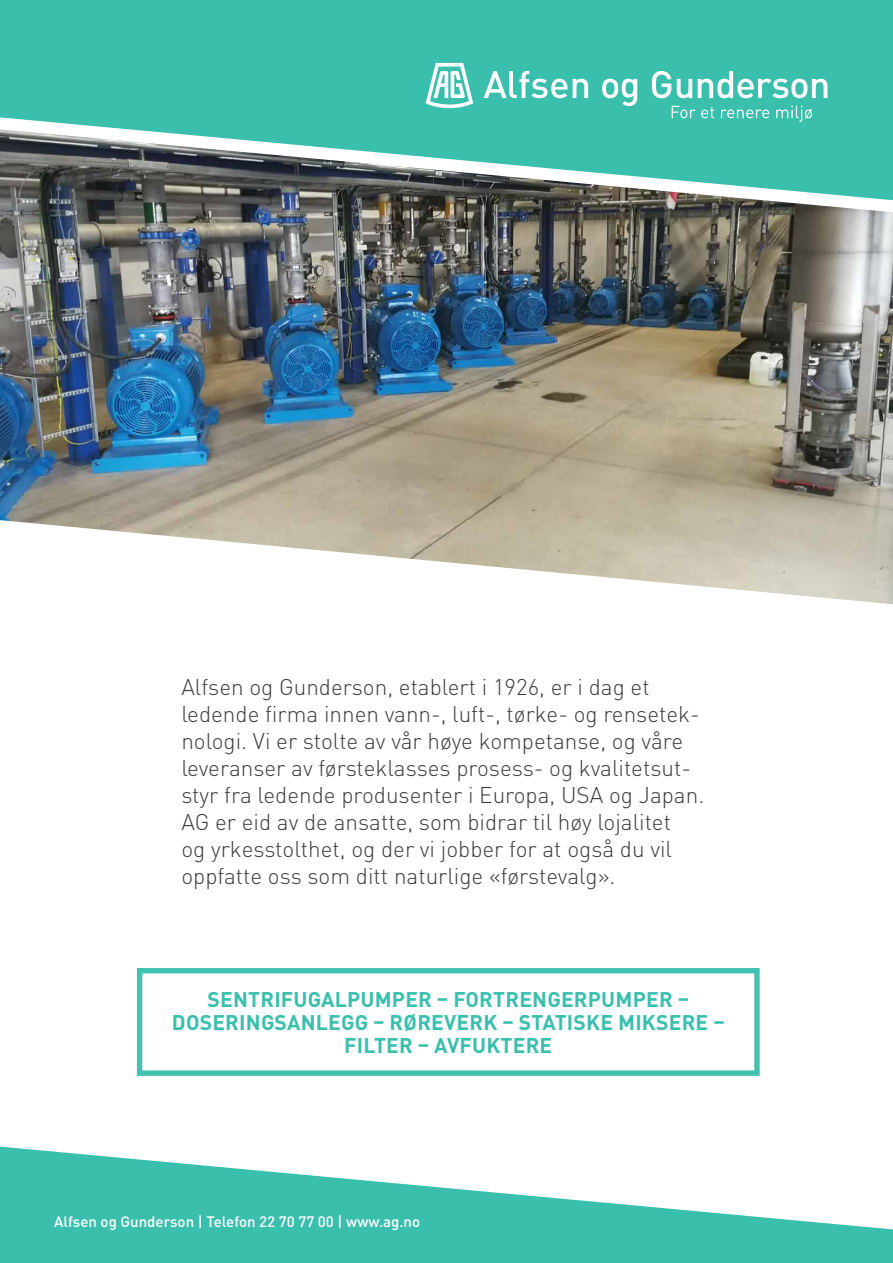
<style>
.page{position:relative;width:893px;height:1263px;background:#fff}
.page>*{position:absolute;margin:0;border:0;box-sizing:border-box;transform-origin:0 0}
.t1{font:300 22.5px/27px "DINOT";color:#3c3c3b}
.t2{font:700 21px/23.1px "DINOT";letter-spacing:.01em;color:#3bbfad;text-align:center}
.t3{font:500 15px "DINOT";color:#fff}
</style>
<div class="page">
<img style="left:0;top:0;width:893px;height:1263px">
<svg style="left:426px;top:63px;width:47px;height:45px"></svg>
<svg style="left:484px;top:71px;width:83px;height:27px"></svg>
<svg style="left:573px;top:79px;width:15px;height:19px"></svg>
<svg style="left:602px;top:79px;width:35px;height:27px"></svg>
<svg style="left:652px;top:71px;width:19px;height:27px"></svg>
<svg style="left:677px;top:79px;width:15px;height:19px"></svg>
<svg style="left:698px;top:71px;width:129px;height:27px"></svg>
<svg style="left:672px;top:106px;width:42px;height:12px"></svg>
<svg style="left:721px;top:109px;width:48px;height:9px"></svg>
<svg style="left:776px;top:106px;width:36px;height:16px"></svg>
<p class="t1" style="left:181px;top:673px;width:524px">Alfsen og Gunderson, etablert i 1926, er i dag et ledende firma innen vann-, luft-, tørke- og rensetek&shy;nologi. Vi er stolte av vår høye kompetanse, og våre leveranser av førsteklasses prosess- og kvalitetsut&shy;styr fra ledende produsenter i Europa, USA og Japan.<br>AG er eid av de ansatte, som bidrar til høy lojalitet<br>og yrkesstolthet, og der vi jobber for at også du vil oppfatte oss som ditt naturlige «førstevalg».</p>
<p class="t2" style="left:172px;top:987px;width:554px">SENTRIFUGALPUMPER – FORTRENGERPUMPER –<br>DOSERINGSANLEGG – RØREVERK – STATISKE MIKSERE –<br>FILTER – AVFUKTERE</p>
<p class="t3" style="left:54px;top:1211px;width:368px">Alfsen og Gunderson | Telefon 22 70 77 00 | www.ag.no</p>
</div>
